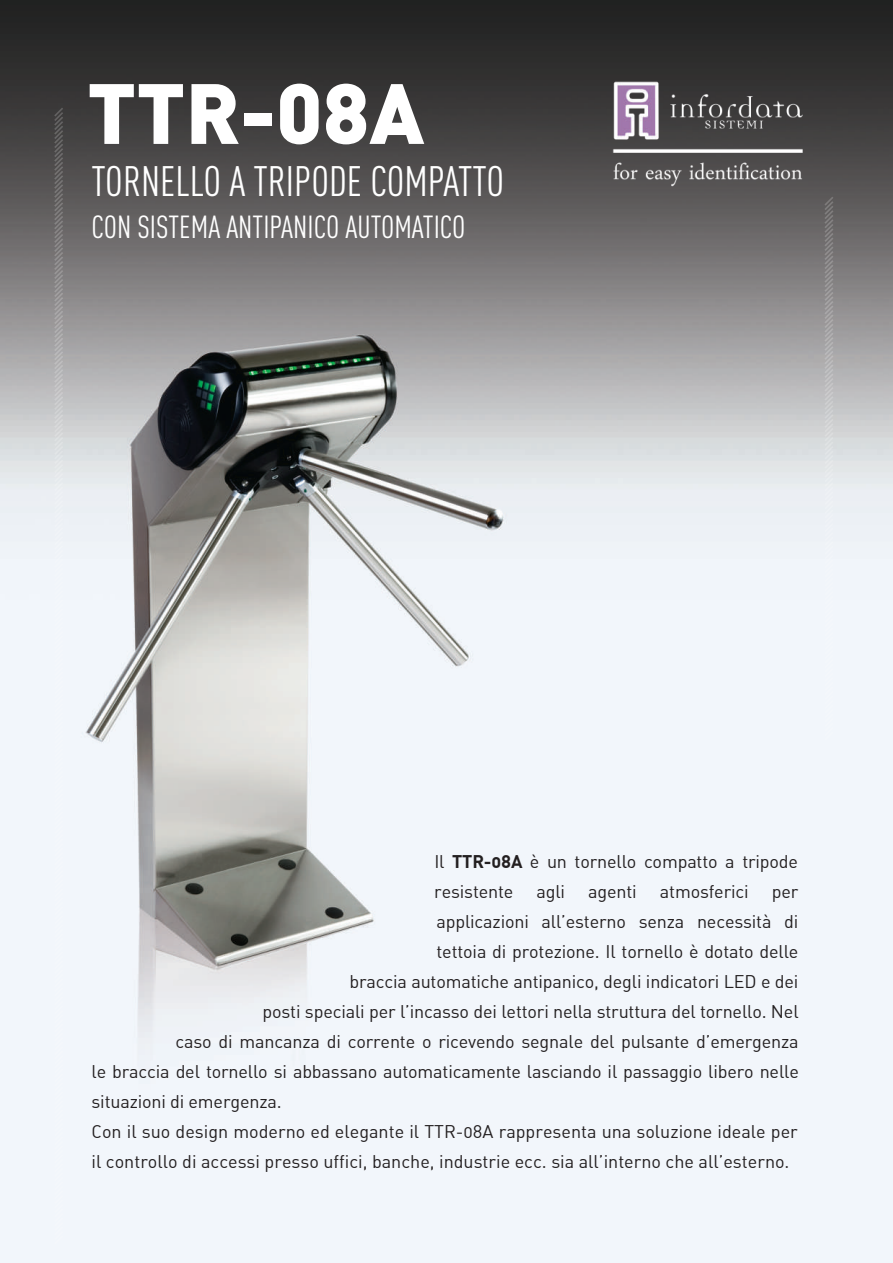
<style>
.page{position:relative;width:893px;height:1263px;background:#fff}
.page>*{position:absolute;margin:0;border:0;box-sizing:border-box;transform-origin:0 0}
.t1{font:900 84px "DIN";color:#fff}
.t2{font:42px "DIN Cond";color:#fff}
.t3{font:31.5px "DIN Cond";color:#fff}
.t4{font:18px/30px "DIN Alternate";letter-spacing:-.01em;color:#231f20}
.s1{font-weight:700}
</style>
<div class="page">
<img style="left:0;top:0;width:893px;height:1263px">
<svg style="left:823px;top:195px;width:12px;height:547px"></svg>
<svg style="left:52px;top:106px;width:13px;height:1140px"></svg>
<img style="left:594px;top:76px;width:229px;height:119px">
<h1 class="t1" style="left:87px;top:57px;width:339px">TTR-08A</h1>
<h2 class="t2" style="left:91px;top:156px;width:414px">TORNELLO A TRIPODE COMPATTO</h2>
<h3 class="t3" style="left:91px;top:208px;width:376px">CON SISTEMA ANTIPANICO AUTOMATICO</h3>
<p class="t4" style="left:434px;top:846px;width:365px">Il <span class="s1">TTR-08A</span> è un tornello compatto a tripode resistente</p>
<p class="t4" style="left:536px;top:876px;width:30px">agli</p>
<p class="t4" style="left:588px;top:876px;width:50px">agenti</p>
<p class="t4" style="left:660px;top:876px;width:90px">atmosferici</p>
<p class="t4" style="left:772px;top:876px;width:28px">per</p>
<p class="t4" style="left:436px;top:906px;width:363px">applicazioni all’esterno senza necessità di</p>
<p class="t4" style="left:436px;top:936px;width:363px">tettoia di protezione. Il tornello è dotato delle</p>
<p class="t4" style="left:349px;top:966px;width:450px">braccia automatiche antipanico, degli indicatori LED e dei</p>
<p class="t4" style="left:262px;top:996px;width:538px">posti speciali per l’incasso dei lettori nella struttura del tornello. Nel</p>
<p class="t4" style="left:176px;top:1026px;width:625px">caso di mancanza di corrente o ricevendo segnale del pulsante d’emergenza</p>
<p class="t4" style="left:92px;top:1056px;width:709px">le braccia del tornello si abbassano automaticamente lasciando il passaggio libero nelle</p>
<p class="t4" style="left:92px;top:1086px;width:192px">situazioni di emergenza.</p>
<p class="t4" style="left:92px;top:1116px;width:708px">Con il suo design moderno ed elegante il TTR-08A rappresenta una soluzione ideale per</p>
<p class="t4" style="left:92px;top:1146px;width:699px">il controllo di accessi presso uffici, banche, industrie ecc. sia all’interno che all’esterno.</p>
</div>
